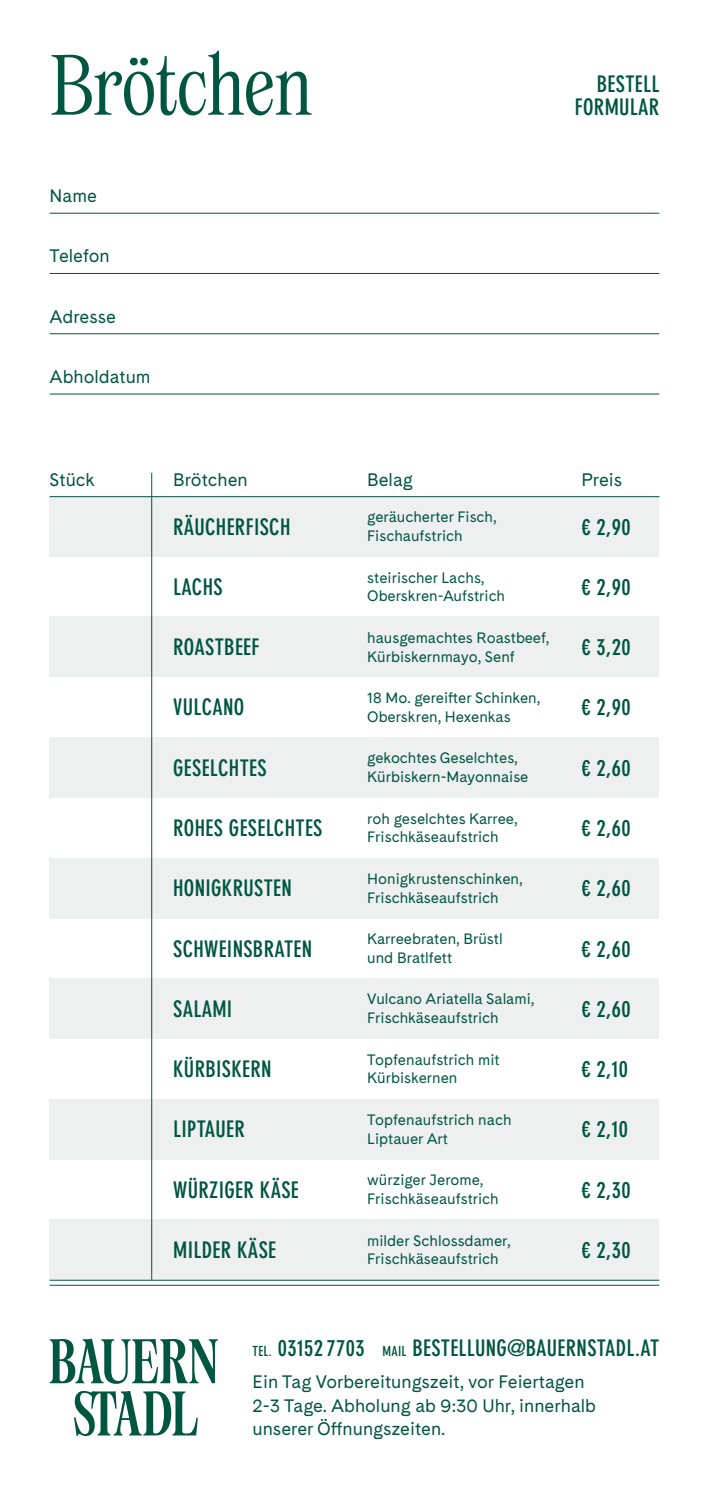
<style>
.page{position:relative;width:709px;height:1489px;background:#fff}
.page>*{position:absolute;margin:0;border:0;box-sizing:border-box;transform-origin:0 0}
.t1{font:300 78.5px "Tartuffo";letter-spacing:-.005em;color:#005640}
.t2{font:700 condensed 22.5px/22.5px "DIN Neuzeit Grotesk Pro";letter-spacing:.015em;color:#005640;text-align:right}
.t3{font:18px/23.8px "Cadiz";color:#005640}
.t4{font:15px/18.8px "Cadiz";color:#005640}
.s1{font-size:13.75px}
</style>
<div class="page">
<hr style="left:50px;top:273px;width:609px;height:1px;background:#005640">
<hr style="left:50px;top:213px;width:609px;height:1px;background:#005640">
<hr style="left:50px;top:333px;width:609px;height:1px;background:#005640">
<div style="left:152px;top:496px;width:215px;height:60px;background:#edf0ee"></div>
<div style="left:581px;top:496px;width:78px;height:60px;background:#edf0ee"></div>
<div style="left:367px;top:496px;width:214px;height:60px;background:#edf0ee"></div>
<div style="left:50px;top:496px;width:102px;height:60px;background:#edf0ee"></div>
<div style="left:152px;top:737px;width:215px;height:60px;background:#edf0ee"></div>
<div style="left:581px;top:737px;width:78px;height:60px;background:#edf0ee"></div>
<div style="left:367px;top:737px;width:214px;height:60px;background:#edf0ee"></div>
<div style="left:50px;top:737px;width:102px;height:60px;background:#edf0ee"></div>
<div style="left:152px;top:857px;width:215px;height:61px;background:#edf0ee"></div>
<div style="left:581px;top:857px;width:78px;height:61px;background:#edf0ee"></div>
<div style="left:367px;top:857px;width:214px;height:61px;background:#edf0ee"></div>
<div style="left:50px;top:857px;width:102px;height:61px;background:#edf0ee"></div>
<div style="left:152px;top:1098px;width:215px;height:61px;background:#edf0ee"></div>
<div style="left:581px;top:1098px;width:78px;height:61px;background:#edf0ee"></div>
<div style="left:367px;top:1098px;width:214px;height:61px;background:#edf0ee"></div>
<div style="left:50px;top:1098px;width:102px;height:61px;background:#edf0ee"></div>
<div style="left:152px;top:1219px;width:215px;height:60px;background:#edf0ee"></div>
<div style="left:581px;top:1219px;width:78px;height:60px;background:#edf0ee"></div>
<div style="left:367px;top:1219px;width:214px;height:60px;background:#edf0ee"></div>
<div style="left:50px;top:1219px;width:102px;height:60px;background:#edf0ee"></div>
<div style="left:152px;top:978px;width:215px;height:60px;background:#edf0ee"></div>
<div style="left:581px;top:978px;width:78px;height:60px;background:#edf0ee"></div>
<div style="left:367px;top:978px;width:214px;height:60px;background:#edf0ee"></div>
<div style="left:50px;top:978px;width:102px;height:60px;background:#edf0ee"></div>
<div style="left:152px;top:616px;width:215px;height:61px;background:#edf0ee"></div>
<div style="left:581px;top:616px;width:78px;height:61px;background:#edf0ee"></div>
<div style="left:367px;top:616px;width:214px;height:61px;background:#edf0ee"></div>
<div style="left:50px;top:616px;width:102px;height:61px;background:#edf0ee"></div>
<hr style="left:50px;top:496px;width:609px;height:1px;background:#005640">
<hr style="left:151px;top:472px;width:1px;height:807px;background:#005640">
<hr style="left:50px;top:1279px;width:609px;height:1px;background:#005640">
<hr style="left:50px;top:1284px;width:609px;height:1px;background:#005640">
<svg style="left:50px;top:1338px;width:168px;height:45px"></svg>
<svg style="left:74px;top:1390px;width:124px;height:45px"></svg>
<hr style="left:50px;top:393px;width:609px;height:1px;background:#005640">
<p class="t1" style="left:50px;top:39px;width:264px">Brötchen</p>
<p class="t3" style="left:50px;top:183px;width:49px">Name</p>
<p class="t3" style="left:50px;top:244px;width:62px">Telefon</p>
<p class="t3" style="left:50px;top:304px;width:68px">Adresse</p>
<p class="t3" style="left:50px;top:364px;width:102px">Abholdatum</p>
<p class="t2" style="left:575px;top:73px;width:86px">BESTELL<br>FORMULAR</p>
<p class="t3" style="left:50px;top:467px;width:47px">Stück</p>
<p class="t3" style="left:173px;top:467px;width:76px">Brötchen</p>
<p class="t3" style="left:367px;top:467px;width:47px">Belag</p>
<p class="t3" style="left:581px;top:467px;width:42px">Preis</p>
<p class="t2" style="left:173px;top:515px;width:119px">RÄUCHERFISCH</p>
<p class="t2" style="left:581px;top:515px;width:51px">€ 2,90</p>
<p class="t4" style="left:367px;top:507px;width:131px">geräucherter Fisch,<br>Fischaufstrich</p>
<p class="t4" style="left:367px;top:567px;width:139px">steirischer Lachs,<br>Oberskren-Aufstrich</p>
<p class="t2" style="left:173px;top:576px;width:51px">LACHS</p>
<p class="t2" style="left:581px;top:576px;width:51px">€ 2,90</p>
<p class="t4" style="left:367px;top:627px;width:183px">hausgemachtes Roastbeef,<br>Kürbiskernmayo, Senf</p>
<p class="t2" style="left:173px;top:636px;width:88px">ROASTBEEF</p>
<p class="t2" style="left:581px;top:636px;width:51px">€ 3,20</p>
<p class="t4" style="left:367px;top:688px;width:175px">18 Mo. gereifter Schinken,<br>Oberskren, Hexenkas</p>
<p class="t2" style="left:173px;top:696px;width:73px">VULCANO</p>
<p class="t2" style="left:581px;top:696px;width:51px">€ 2,90</p>
<p class="t4" style="left:367px;top:748px;width:163px">gekochtes Geselchtes,<br>Kürbiskern-Mayonnaise</p>
<p class="t2" style="left:173px;top:756px;width:95px">GESELCHTES</p>
<p class="t2" style="left:581px;top:756px;width:51px">€ 2,60</p>
<p class="t4" style="left:367px;top:808px;width:152px">roh geselchtes Karree,<br>Frischkäseaufstrich</p>
<p class="t2" style="left:173px;top:817px;width:151px">ROHES GESELCHTES</p>
<p class="t2" style="left:581px;top:817px;width:51px">€ 2,60</p>
<p class="t4" style="left:367px;top:868px;width:157px">Honigkrustenschinken,<br>Frischkäseaufstrich</p>
<p class="t2" style="left:173px;top:877px;width:120px">HONIGKRUSTEN</p>
<p class="t2" style="left:581px;top:877px;width:51px">€ 2,60</p>
<p class="t4" style="left:367px;top:929px;width:137px">Karreebraten, Brüstl und Bratlfett</p>
<p class="t2" style="left:173px;top:937px;width:140px">SCHWEINSBRATEN</p>
<p class="t2" style="left:581px;top:937px;width:51px">€ 2,60</p>
<p class="t4" style="left:367px;top:989px;width:169px">Vulcano Ariatella Salami,<br>Frischkäseaufstrich</p>
<p class="t2" style="left:173px;top:997px;width:61px">SALAMI</p>
<p class="t2" style="left:581px;top:997px;width:51px">€ 2,60</p>
<p class="t4" style="left:367px;top:1049px;width:134px">Topfenaufstrich mit<br>Kürbiskernen</p>
<p class="t2" style="left:173px;top:1058px;width:100px">KÜRBISKERN</p>
<p class="t2" style="left:581px;top:1058px;width:48px">€ 2,10</p>
<p class="t4" style="left:367px;top:1109px;width:146px">Topfenaufstrich nach<br>Liptauer Art</p>
<p class="t2" style="left:173px;top:1118px;width:73px">LIPTAUER</p>
<p class="t2" style="left:581px;top:1118px;width:48px">€ 2,10</p>
<p class="t4" style="left:367px;top:1170px;width:133px">würziger Jerome,<br>Frischkäseaufstrich</p>
<p class="t2" style="left:173px;top:1178px;width:127px">WÜRZIGER KÄSE</p>
<p class="t2" style="left:581px;top:1178px;width:51px">€ 2,30</p>
<p class="t4" style="left:367px;top:1230px;width:145px">milder Schlossdamer,<br>Frischkäseaufstrich</p>
<p class="t2" style="left:173px;top:1238px;width:104px">MILDER KÄSE</p>
<p class="t2" style="left:581px;top:1238px;width:51px">€ 2,30</p>
<p class="t2" style="left:252px;top:1336px;width:408px"><span class="s1">TEL.</span> 03152 7703 <span class="s1">MAIL</span> BESTELLUNG@BAUERNSTADL.AT</p>
<p class="t3" style="left:252px;top:1368px;width:345px">Ein Tag Vorbereitungszeit, vor Feiertagen<br>2-3 Tage. Abholung ab 9:30 Uhr, innerhalb unserer Öffnungszeiten.</p>
</div>
